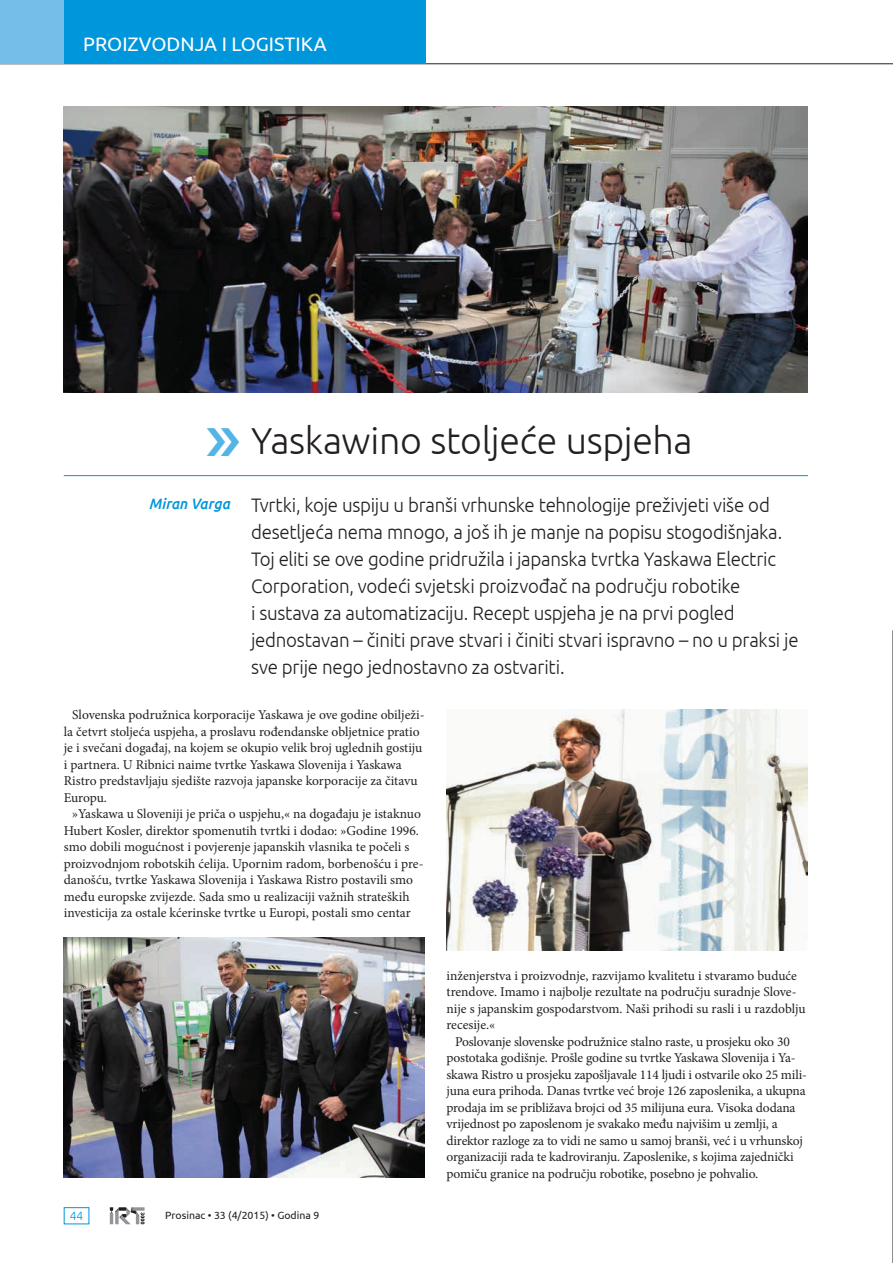
<style>
.page{position:relative;width:893px;height:1263px;background:#fff}
.page>*{position:absolute;margin:0;border:0;box-sizing:border-box;transform-origin:0 0}
.Članek_naslov{font:300 37.5px "Ubuntu";letter-spacing:-.01em;color:#231f20}
.Članek_naslov-2{font:300 19.5px/27px "Ubuntu";letter-spacing:-.015em;color:#231f20;scale:.96 1}
.t1{font:19.5px "Ubuntu";color:#fff}
.Avtor_članka{font:italic 500 15px "Ubuntu";color:#0096db}
.vsebina_-_body_text{font:13.5px/16.5px "Minion Pro";letter-spacing:-.005em;color:#231f20}
.Noga_-_Paginacija{font:300 12px "Ubuntu";color:#0096db}
.t2{font:10.5px "Ubuntu";color:#231f20}
</style>
<div class="page">
<svg style="left:110px;top:1207px;width:35px;height:17px"></svg>
<hr style="left:0;top:63px;width:893px;height:1px;background:#231f20">
<div style="left:64px;top:1207px;width:25px;height:17px;border:1px solid #0096db"></div>
<div style="left:0;top:0;width:64px;height:64px;background:#73bfea"></div>
<div style="left:64px;top:0;width:361px;height:64px;background:#0096db"></div>
<hr style="left:64px;top:475px;width:744px;height:1px;background:#0096db">
<img style="left:446px;top:709px;width:362px;height:241px">
<img style="left:64px;top:106px;width:744px;height:287px">
<img style="left:64px;top:937px;width:361px;height:241px">
<svg style="left:892px;top:630px;width:1px;height:633px"></svg>
<h2 class="t1" style="left:83px;top:32px;width:245px">PROIZVODNJA I LOGISTIKA</h2>
<p class="Avtor_članka" style="left:149px;top:494px;width:82px">Miran Varga</p>
<p class="Članek_naslov" style="left:251px;top:418px;width:443px">Yaskawino stoljeće uspjeha</p>
<p class="Članek_naslov-2" style="left:251px;top:491px;width:572px">Tvrtki, koje uspiju u branši vrhunske tehnologije preživjeti više od desetljeća nema mnogo, a još ih je manje na popisu stogodišnjaka.<br>Toj eliti se ove godine pridružila i japanska tvrtka Yaskawa Electric Corporation, vodeći svjetski proizvođač na području robotike<br>i sustava za automatizaciju. Recept uspjeha je na prvi pogled jednostavan – činiti prave stvari i činiti stvari ispravno – no u praksi je sve prije nego jednostavno za ostvariti.</p>
<p class="vsebina_-_body_text" style="left:64px;top:707px;width:362px;text-indent:9px">Slovenska podružnica korporacije Yaskawa je ove godine obilježi&shy;la četvrt stoljeća uspjeha, a proslavu rođendanske obljetnice pratio je i svečani događaj, na kojem se okupio velik broj uglednih gostiju i partnera. U Ribnici naime tvrtke Yaskawa Slovenija i Yaskawa Ristro predstavljaju sjedište razvoja japanske korporacije za čitavu Europu.</p>
<p class="vsebina_-_body_text" style="left:64px;top:806px;width:361px;text-indent:9px">»Yaskawa u Sloveniji je priča o uspjehu,« na događaju je istaknuo Hubert Kosler, direktor spomenutih tvrtki i dodao: »Godine 1996. smo dobili mogućnost i povjerenje japanskih vlasnika te počeli s proizvodnjom robotskih ćelija. Upornim radom, borbenošću i pre&shy;danošću, tvrtke Yaskawa Slovenija i Yaskawa Ristro postavili smo među europske zvijezde. Sada smo u realizaciji važnih strateških investicija za ostale kćerinske tvrtke u Europi, postali smo centar</p>
<p class="Noga_-_Paginacija" style="left:70px;top:1208px;width:15px">44</p>
<p class="t2" style="left:165px;top:1209px;width:156px">Prosinac • 33 (4/2015) • Godina 9</p>
<p class="vsebina_-_body_text" style="left:446px;top:967px;width:360px">inženjerstva i proizvodnje, razvijamo kvalitetu i stvaramo buduće trendove. Imamo i najbolje rezultate na području suradnje Slove&shy;nije s japanskim gospodarstvom. Naši prihodi su rasli i u razdoblju recesije.«</p>
<p class="vsebina_-_body_text" style="left:446px;top:1033px;width:362px;text-indent:9px">Poslovanje slovenske podružnice stalno raste, u prosjeku oko 30 postotaka godišnje. Prošle godine su tvrtke Yaskawa Slovenija i Ya&shy;skawa Ristro u prosjeku zapošljavale 114 ljudi i ostvarile oko 25 mili&shy;juna eura prihoda. Danas tvrtke već broje 126 zaposlenika, a ukupna prodaja im se približava brojci od 35 milijuna eura. Visoka dodana vrijednost po zaposlenom je svakako među najvišim u zemlji, a direktor razloge za to vidi ne samo u samoj branši, već i u vrhunskoj organizaciji rada te kadroviranju. Zaposlenike, s kojima zajednički pomiču granice na području robotike, posebno je pohvalio.</p>
</div>
